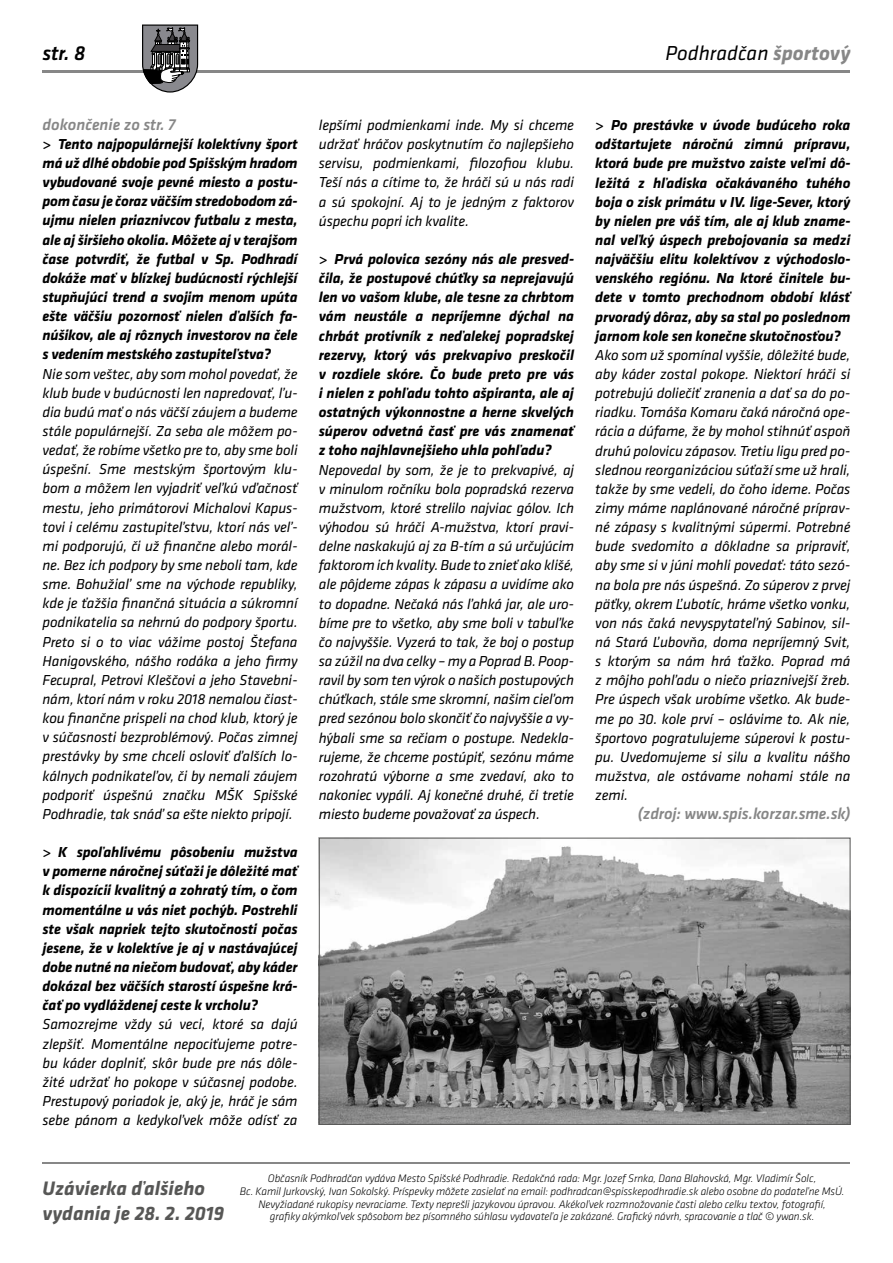
<style>
.page{position:relative;width:893px;height:1263px;background:#fff}
.page>*{position:absolute;margin:0;border:0;box-sizing:border-box;transform-origin:0 0}
.t1{font:italic 21px "Klavika";color:#000}
.t2{font:italic 500 21px "Klavika";color:#000}
.t3{font:italic 700 20.25px/25.5px "Klavika";color:#575756}
.t4{font:italic 500 16.5px "Klavika";letter-spacing:-.01em;color:#878787}
.t5{font:italic 15px/19.2px "Klavika";letter-spacing:-.01em;color:#000;text-align:justify}
.t6{font:italic 700 15px/19.2px "Klavika";letter-spacing:-.01em;color:#000;text-align:justify}
.t7{font:italic 300 11.25px/12.8px "Klavika";letter-spacing:-.01em;color:#000;text-align:center}
.s1{font-weight:700;color:#878787}
.s2{font-weight:500}
</style>
<div class="page">
<hr style="left:43px;top:70px;width:807px;height:2px;background:#878787">
<svg style="left:142px;top:25px;width:56px;height:68px"></svg>
<img style="left:321px;top:840px;width:527px;height:283px">
<div style="left:319px;top:838px;width:531px;height:287px;border:1px solid #575756"></div>
<hr style="left:43px;top:1162px;width:807px;height:2px;background:#878787">
<h1 class="t2" style="left:43px;top:42px;width:44px">str. 8</h1>
<h1 class="t1" style="left:665px;top:42px;width:186px">Podhradčan <span class="s1">športový</span></h1>
<p class="t4" style="left:43px;top:115px;width:135px">dokončenie zo str. 7</p>
<p class="t6" style="left:43px;top:135px;width:257px"><span class="s2">&gt;</span> Tento najpopulárnejší kolektívny šport má už dlhé obdobie pod Spišským hradom vybudované svoje pevné miesto a postu&shy;pom času je čoraz väčším stredobodom zá&shy;ujmu nielen priaznivcov futbalu z mesta, ale aj širšieho okolia. Môžete aj v terajšom čase potvrdiť, že futbal v Sp. Podhradí dokáže mať v blízkej budúcnosti rýchlejší stupňujúci trend a svojim menom upúta ešte väčšiu pozornosť nielen ďalších fa&shy;núšikov, ale aj rôznych investorov na čele s vedením mestského zastupiteľstva?</p>
<p class="t5" style="left:43px;top:364px;width:257px">Nie som veštec, aby som mohol povedať, že klub bude v budúcnosti len napredovať, ľu&shy;dia budú mať o nás väčší záujem a budeme stále populárnejší. Za seba ale môžem po&shy;vedať, že robíme všetko pre to, aby sme boli úspešní. Sme mestským športovým klu&shy;bom a môžem len vyjadriť veľkú vďačnosť mestu, jeho primátorovi Michalovi Kapus&shy;tovi i celému zastupiteľstvu, ktorí nás veľ&shy;mi podporujú, či už finančne alebo morál&shy;ne. Bez ich podpory by sme neboli tam, kde sme. Bohužiaľ sme na východe republiky, kde je ťažšia finančná situácia a súkromní podnikatelia sa nehrnú do podpory športu.<br>Preto si o to viac vážime postoj Štefana Hanigovského, nášho rodáka a jeho firmy Fecupral, Petrovi Kleščovi a jeho Stavebni&shy;nám, ktorí nám v roku 2018 nemalou čiast&shy;kou finančne prispeli na chod klub, ktorý je v súčasnosti bezproblémový. Počas zimnej prestávky by sme chceli osloviť ďalších lo&shy;kálnych podnikateľov, či by nemali záujem podporiť úspešnú značku MŠK Spišské Podhradie, tak snáď sa ešte niekto pripojí.</p>
<p class="t6" style="left:43px;top:843px;width:257px"><span class="s2">&gt;</span> K spoľahlivému pôsobeniu mužstva v pomerne náročnej súťaži je dôležité mať k dispozícii kvalitný a zohratý tím, o čom momentálne u vás niet pochýb. Postrehli ste však napriek tejto skutočnosti počas jesene, že v kolektíve je aj v nastávajúcej dobe nutné na niečom budovať, aby káder dokázal bez väčších starostí úspešne krá&shy;čať po vydláždenej ceste k vrcholu?</p>
<p class="t5" style="left:43px;top:1015px;width:257px">Samozrejme vždy sú veci, ktoré sa dajú zlepšiť. Momentálne nepociťujeme potre&shy;bu káder doplniť, skôr bude pre nás dôle&shy;žité udržať ho pokope v súčasnej podobe.<br>Prestupový poriadok je, aký je, hráč je sám sebe pánom a kedykoľvek môže odísť za</p>
<p class="t5" style="left:319px;top:116px;width:257px">lepšími podmienkami inde. My si chceme udržať hráčov poskytnutím čo najlepšieho servisu, podmienkami, filozofiou klubu.<br>Teší nás a cítime to, že hráči sú u nás radi a sú spokojní. Aj to je jedným z faktorov úspechu popri ich kvalite.</p>
<p class="t6" style="left:319px;top:250px;width:257px"><span class="s2">&gt;</span> Prvá polovica sezóny nás ale presved&shy;čila, že postupové chúťky sa neprejavujú len vo vašom klube, ale tesne za chrbtom vám neustále a nepríjemne dýchal na chrbát protivník z neďalekej popradskej rezervy, ktorý vás prekvapivo preskočil v rozdiele skóre. Čo bude preto pre vás i nielen z pohľadu tohto ašpiranta, ale aj ostatných výkonnostne a herne skvelých súperov odvetná časť pre vás znamenať z toho najhlavnejšieho uhla pohľadu?</p>
<p class="t5" style="left:319px;top:460px;width:257px">Nepovedal by som, že je to prekvapivé, aj v minulom ročníku bola popradská rezerva mužstvom, ktoré strelilo najviac gólov. Ich výhodou sú hráči A-mužstva, ktorí pravi&shy;delne naskakujú aj za B-tím a sú určujúcim faktorom ich kvality. Bude to znieť ako klišé, ale pôjdeme zápas k zápasu a uvidíme ako to dopadne. Nečaká nás ľahká jar, ale uro&shy;bíme pre to všetko, aby sme boli v tabuľke čo najvyššie. Vyzerá to tak, že boj o postup sa zúžil na dva celky – my a Poprad B. Poop&shy;ravil by som ten výrok o našich postupových chúťkach, stále sme skromní, našim cieľom pred sezónou bolo skončiť čo najvyššie a vy&shy;hýbali sme sa rečiam o postupe. Nedekla&shy;rujeme, že chceme postúpiť, sezónu máme rozohratú výborne a sme zvedaví, ako to nakoniec vypáli. Aj konečné druhé, či tretie miesto budeme považovať za úspech.</p>
<p class="t6" style="left:595px;top:116px;width:257px"><span class="s2">&gt;</span> Po prestávke v úvode budúceho roka odštartujete náročnú zimnú prípravu, ktorá bude pre mužstvo zaiste veľmi dô&shy;ležitá z hľadiska očakávaného tuhého boja o zisk primátu v IV. lige-Sever, ktorý by nielen pre váš tím, ale aj klub zname&shy;nal veľký úspech prebojovania sa medzi najväčšiu elitu kolektívov z východoslo&shy;venského regiónu. Na ktoré činitele bu&shy;dete v tomto prechodnom období klásť prvoradý dôraz, aby sa stal po poslednom jarnom kole sen konečne skutočnosťou?</p>
<p class="t5" style="left:595px;top:346px;width:257px">Ako som už spomínal vyššie, dôležité bude, aby káder zostal pokope. Niektorí hráči si potrebujú doliečiť zranenia a dať sa do po&shy;riadku. Tomáša Komaru čaká náročná ope&shy;rácia a dúfame, že by mohol stihnúť aspoň druhú polovicu zápasov. Tretiu ligu pred po&shy;slednou reorganizáciou súťaží sme už hrali, takže by sme vedeli, do čoho ideme. Počas zimy máme naplánované náročné príprav&shy;né zápasy s kvalitnými súpermi. Potrebné bude svedomito a dôkladne sa pripraviť, aby sme si v júni mohli povedať: táto sezó&shy;na bola pre nás úspešná. Zo súperov z prvej päťky, okrem Ľubotíc, hráme všetko vonku, von nás čaká nevyspytateľný Sabinov, sil&shy;ná Stará Ľubovňa, doma nepríjemný Svit, s ktorým sa nám hrá ťažko. Poprad má z môjho pohľadu o niečo priaznivejší žreb.<br>Pre úspech však urobíme všetko. Ak bude&shy;me po 30. kole prví – oslávime to. Ak nie, športovo pogratulujeme súperovi k postu&shy;pu. Uvedomujeme si silu a kvalitu nášho mužstva, ale ostávame nohami stále na zemi.</p>
<p class="t4" style="left:638px;top:804px;width:214px">(zdroj: www.spis.korzar.sme.sk)</p>
<h2 class="t3" style="left:43px;top:1176px;width:183px">Uzávierka ďalšieho vydania je 28. 2. 2019</h2>
<p class="t7" style="left:240px;top:1172px;width:606px">Občasník Podhradčan vydáva Mesto Spišské Podhradie. Redakčná rada: Mgr. Jozef Srnka, Dana Blahovská, Mgr. Vladimír Šolc,<br>Bc. Kamil Jurkovský, Ivan Sokolský. Príspevky môžete zasielať na email: podhradcan@spisskepodhradie.sk alebo osobne do podateľne MsÚ.<br>Nevyžiadané rukopisy nevraciame. Texty neprešli jazykovou úpravou. Akékoľvek rozmnožovanie časti alebo celku textov, fotografií,<br>grafiky akýmkoľvek spôsobom bez písomného súhlasu vydavateľa je zakázané. Grafický návrh, spracovanie a tlač © ywan.sk.</p>
</div>
